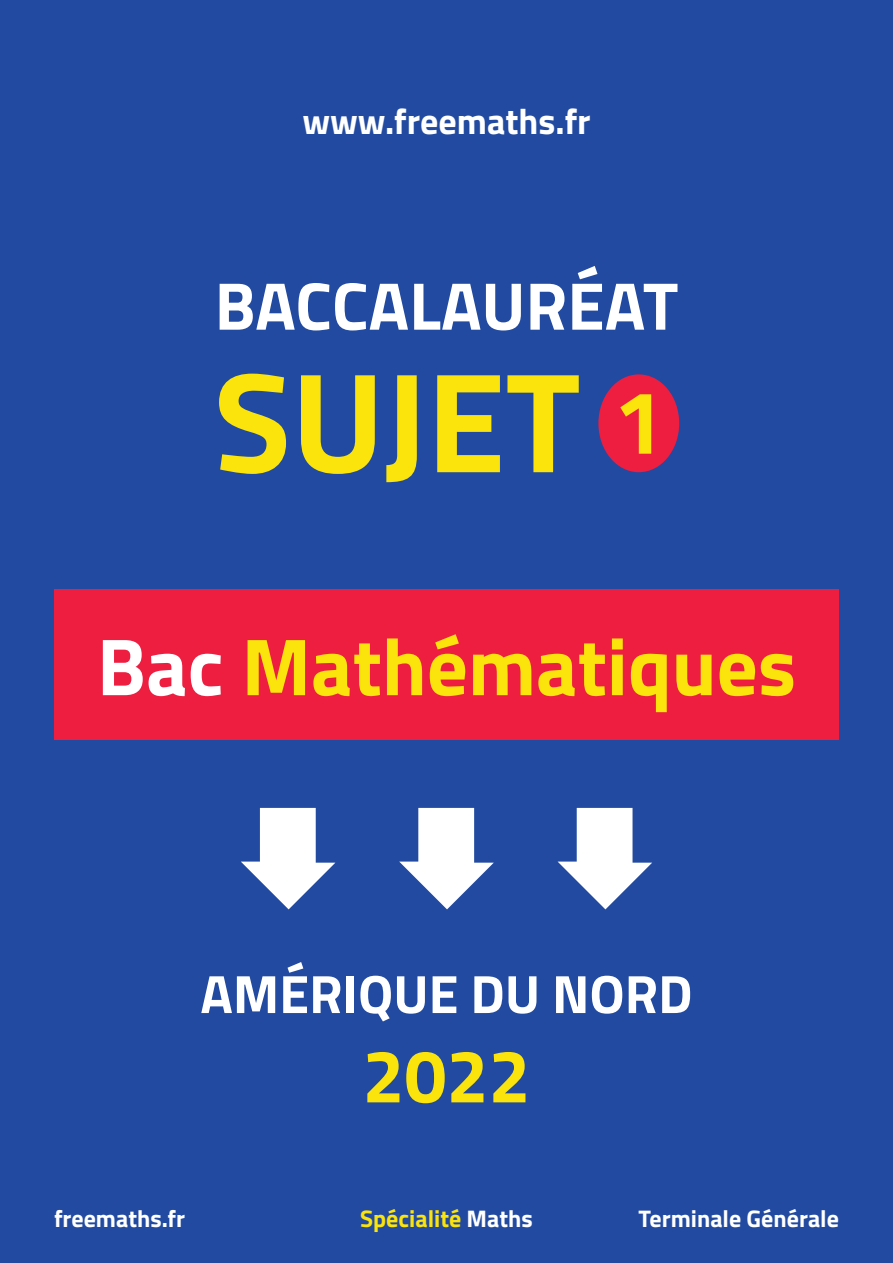
<style>
.page{position:relative;width:893px;height:1263px;background:#214aa0}
.page>*{position:absolute;margin:0;border:0;box-sizing:border-box;transform-origin:0 0}
.t1{font:700 142.5px "Titillium";color:#fbe30c}
.t2{font:700 81px "Titillium";color:#fbe30c}
.t3{font:700 75px "Titillium";color:#fbe30c}
.t4{font:700 67.5px "Titillium";color:#fff}
.t5{font:700 54px "Titillium";color:#fff}
.t6{font:700 36px "Titillium";color:#fff}
.t7{font:700 24px "Titillium";color:#fff}
.t8{font:700 24px "Titillium";color:#fbe30c}
.s1{font-size:90px}
.s2{color:#fff}
</style>
<div class="page">
<div style="left:54px;top:589px;width:785px;height:151px;background:#ed1e40"></div>
<svg style="left:241px;top:808px;width:94px;height:101px"></svg>
<svg style="left:399px;top:808px;width:95px;height:101px"></svg>
<svg style="left:558px;top:808px;width:94px;height:101px"></svg>
<div style="left:598px;top:374px;width:81px;height:98px;background:#ed1e40;border-radius:50%"></div>
<h3 class="t6" style="left:302px;top:94px;width:290px">www.freemaths.fr</h3>
<h3 class="t4" style="left:215px;top:254px;width:465px">BACCALAURÉAT</h3>
<h1 class="t1" style="left:214px;top:313px;width:452px">SUJET <span class="s1">1</span></h1>
<h2 class="t2" style="left:97px;top:605px;width:701px"><span class="s2">Bac</span> Mathématiques</h2>
<p class="t5" style="left:200px;top:953px;width:494px">AMÉRIQUE DU NORD</p>
<h3 class="t3" style="left:362px;top:1019px;width:169px">2022</h3>
<p class="t7" style="left:54px;top:1200px;width:133px">freemaths.fr</p>
<p class="t7" style="left:639px;top:1200px;width:202px">Terminale Générale</p>
<p class="t8" style="left:360px;top:1200px;width:174px">Spécialité <span class="s2">Maths</span></p>
</div>
